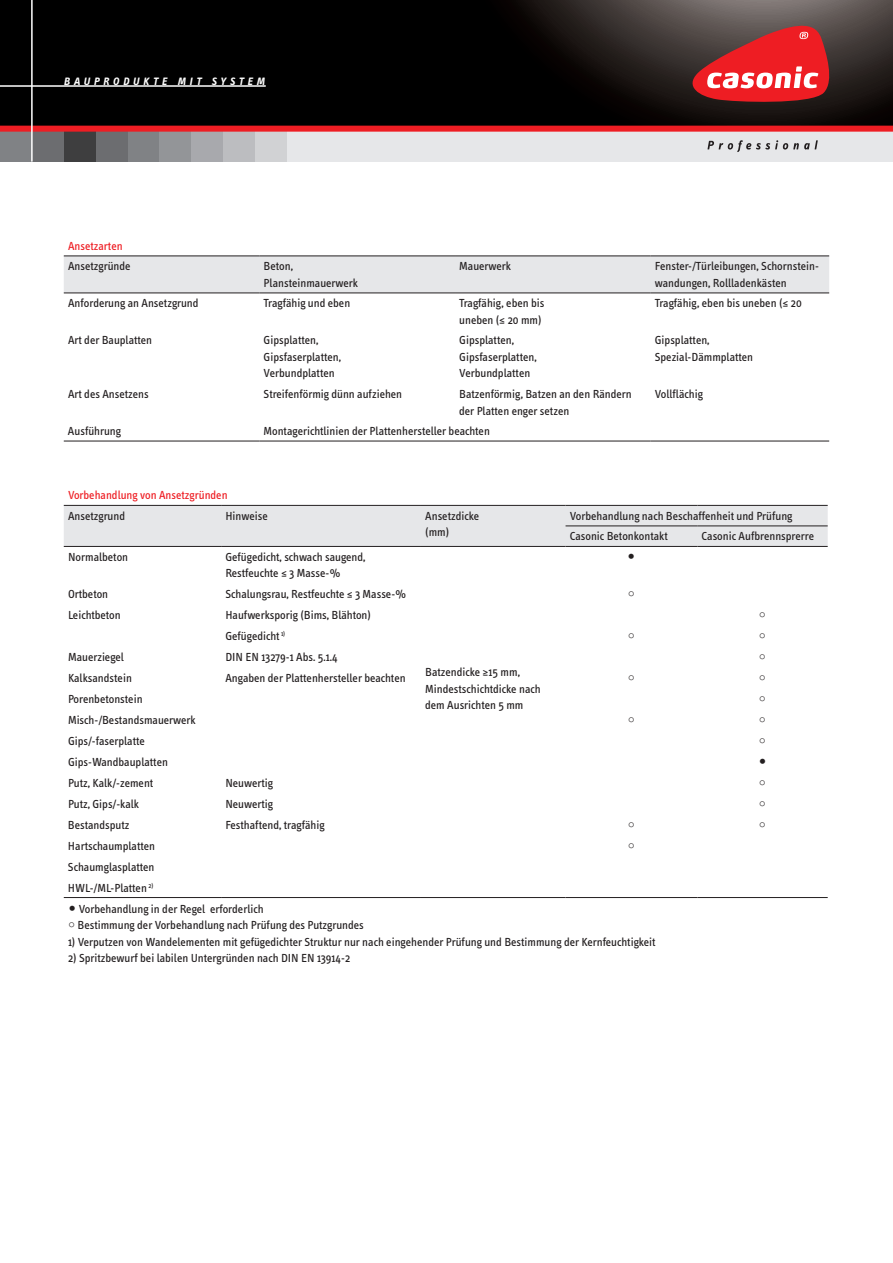
<style>
.page{position:relative;width:893px;height:1263px;background:#fff}
.page>*{position:absolute;margin:0;border:0;box-sizing:border-box;transform-origin:0 0}
.t1{font:12px/16.5px "Info Text";color:#231f20}
.t2{font:12px "Info Text";color:#ee1d23}
.t3{font:12px "Dingbats 2 Basic Forms OT";color:#231f20}
.t4{font:italic 700 11.1px "Info Text";letter-spacing:.36em;color:#fff}
</style>
<div class="page">
<div style="left:64px;top:257px;width:765px;height:36px;background:#e6e7e9"></div>
<hr style="left:64px;top:256px;width:195px;height:1px;background:#231f20">
<hr style="left:259px;top:256px;width:196px;height:1px;background:#231f20">
<hr style="left:455px;top:256px;width:196px;height:1px;background:#231f20">
<hr style="left:651px;top:256px;width:178px;height:1px;background:#231f20">
<hr style="left:64px;top:293px;width:195px;height:1px;background:#231f20">
<hr style="left:259px;top:293px;width:196px;height:1px;background:#231f20">
<hr style="left:455px;top:293px;width:196px;height:1px;background:#231f20">
<hr style="left:651px;top:293px;width:178px;height:1px;background:#231f20">
<hr style="left:64px;top:441px;width:195px;height:1px;background:#231f20">
<hr style="left:259px;top:441px;width:196px;height:1px;background:#231f20">
<hr style="left:455px;top:441px;width:196px;height:1px;background:#231f20">
<hr style="left:651px;top:441px;width:178px;height:1px;background:#231f20">
<div style="left:64px;top:506px;width:764px;height:40px;background:#e6e7e9"></div>
<hr style="left:566px;top:525px;width:131px;height:1px;background:#231f20">
<hr style="left:697px;top:525px;width:131px;height:1px;background:#231f20">
<hr style="left:421px;top:897px;width:145px;height:1px;background:#231f20">
<hr style="left:64px;top:897px;width:157px;height:1px;background:#231f20">
<hr style="left:221px;top:897px;width:200px;height:1px;background:#231f20">
<hr style="left:566px;top:897px;width:131px;height:1px;background:#231f20">
<hr style="left:697px;top:897px;width:131px;height:1px;background:#231f20">
<hr style="left:64px;top:505px;width:157px;height:1px;background:#231f20">
<hr style="left:221px;top:505px;width:200px;height:1px;background:#231f20">
<hr style="left:421px;top:505px;width:145px;height:1px;background:#231f20">
<hr style="left:64px;top:546px;width:157px;height:1px;background:#231f20">
<hr style="left:221px;top:546px;width:200px;height:1px;background:#231f20">
<hr style="left:421px;top:546px;width:145px;height:1px;background:#231f20">
<hr style="left:566px;top:505px;width:131px;height:1px;background:#231f20">
<hr style="left:697px;top:505px;width:131px;height:1px;background:#231f20">
<hr style="left:566px;top:546px;width:131px;height:1px;background:#231f20">
<hr style="left:697px;top:546px;width:131px;height:1px;background:#231f20">
<div style="left:0;top:0;width:893px;height:132px;background:#000"></div>
<svg style="left:355px;top:0;width:538px;height:126px"></svg>
<div style="left:0;top:130px;width:32px;height:32px;background:#808285"></div>
<div style="left:32px;top:130px;width:32px;height:32px;background:#6c6d70"></div>
<div style="left:64px;top:130px;width:32px;height:32px;background:#3e3e3f"></div>
<div style="left:96px;top:130px;width:32px;height:32px;background:#6c6d70"></div>
<div style="left:128px;top:130px;width:31px;height:32px;background:#808285"></div>
<div style="left:159px;top:130px;width:32px;height:32px;background:#939598"></div>
<div style="left:191px;top:130px;width:32px;height:32px;background:#a8a9ad"></div>
<div style="left:223px;top:130px;width:32px;height:32px;background:#bcbdc0"></div>
<div style="left:255px;top:130px;width:32px;height:32px;background:#d1d2d4"></div>
<div style="left:287px;top:130px;width:606px;height:32px;background:#e6e7e9"></div>
<svg style="left:684px;top:21px;width:151px;height:84px;background:#aa3d3f"></svg>
<svg style="left:707px;top:140px;width:111px;height:12px"></svg>
<hr style="left:0;top:85px;width:266px;height:2px;background:#fff">
<div style="left:0;top:126px;width:893px;height:6px;background:#ee1d23"></div>
<hr style="left:31px;top:0;width:2px;height:162px;background:#fff">
<p class="t4" style="left:64px;top:75px;width:202px">BAUPRODUKTE MIT SYSTEM</p>
<p class="t2" style="left:68px;top:239px;width:56px">Ansetzarten</p>
<p class="t1" style="left:68px;top:258px;width:64px">Ansetzgründe</p>
<p class="t1" style="left:264px;top:258px;width:96px">Beton,<br>Plansteinmauerwerk</p>
<p class="t1" style="left:459px;top:258px;width:53px">Mauerwerk</p>
<p class="t1" style="left:655px;top:258px;width:166px">Fenster-/Türleibungen, Schornstein&shy;wandungen, Rollladenkästen</p>
<p class="t1" style="left:68px;top:295px;width:132px">Anforderung an Ansetzgrund</p>
<p class="t1" style="left:264px;top:295px;width:88px">Tragfähig und eben</p>
<p class="t1" style="left:459px;top:295px;width:87px">Tragfähig, eben bis uneben (≤ 20 mm)</p>
<p class="t1" style="left:655px;top:295px;width:148px">Tragfähig, eben bis uneben (≤ 20</p>
<p class="t1" style="left:68px;top:332px;width:86px">Art der Bauplatten</p>
<p class="t1" style="left:264px;top:332px;width:79px">Gipsplatten,<br>Gipsfaserplatten,<br>Verbundplatten</p>
<p class="t1" style="left:459px;top:332px;width:79px">Gipsplatten,<br>Gipsfaserplatten,<br>Verbundplatten</p>
<p class="t1" style="left:655px;top:332px;width:100px">Gipsplatten,<br>Spezial-Dämmplatten</p>
<p class="t1" style="left:68px;top:386px;width:82px">Art des Ansetzens</p>
<p class="t1" style="left:264px;top:386px;width:140px">Streifenförmig dünn aufziehen</p>
<p class="t1" style="left:459px;top:386px;width:174px">Batzenförmig, Batzen an den Rändern der Platten enger setzen</p>
<p class="t1" style="left:655px;top:386px;width:50px">Vollflächig</p>
<p class="t1" style="left:68px;top:423px;width:55px">Ausführung</p>
<p class="t1" style="left:264px;top:423px;width:228px">Montagerichtlinien der Plattenhersteller beachten</p>
<p class="t2" style="left:68px;top:489px;width:161px">Vorbehandlung von Ansetzgründen</p>
<p class="t1" style="left:68px;top:508px;width:59px">Ansetzgrund</p>
<p class="t1" style="left:225px;top:508px;width:44px">Hinweise</p>
<p class="t1" style="left:425px;top:508px;width:55px">Ansetzdicke (mm)</p>
<p class="t1" style="left:570px;top:506px;width:224px;line-height:20.5px">Vorbehandlung nach Beschaffenheit und Prüfung<br>Casonic Betonkontakt</p>
<p class="t1" style="left:702px;top:528px;width:114px">Casonic Aufbrennsprerre</p>
<p class="t1" style="left:68px;top:549px;width:62px">Normalbeton</p>
<p class="t1" style="left:225px;top:549px;width:142px">Gefügedicht, schwach saugend,<br>Restfeuchte ≤ 3 Masse-%</p>
<p class="t3" style="left:627px;top:553px;width:10px">•</p>
<p class="t1" style="left:68px;top:586px;width:42px">Ortbeton</p>
<p class="t1" style="left:225px;top:586px;width:183px">Schalungsrau, Restfeuchte ≤ 3 Masse-%</p>
<p class="t1" style="left:68px;top:607px;width:54px">Leichtbeton</p>
<p class="t1" style="left:225px;top:607px;width:147px">Haufwerksporig (Bims, Blähton)</p>
<p class="t1" style="left:225px;top:628px;width:61px">Gefügedicht <sup>1)</sup></p>
<p class="t1" style="left:68px;top:649px;width:57px">Mauerziegel</p>
<p class="t1" style="left:225px;top:649px;width:114px">DIN EN 13279-1 Abs. 5.1.4</p>
<p class="t1" style="left:68px;top:670px;width:65px">Kalksandstein</p>
<p class="t1" style="left:225px;top:670px;width:182px">Angaben der Plattenhersteller beachten</p>
<p class="t1" style="left:68px;top:691px;width:76px">Porenbetonstein</p>
<p class="t1" style="left:68px;top:712px;width:129px">Misch-/Bestandsmauerwerk</p>
<p class="t1" style="left:68px;top:733px;width:78px">Gips/-faserplatte</p>
<p class="t1" style="left:68px;top:754px;width:101px">Gips-Wandbauplatten</p>
<p class="t3" style="left:758px;top:758px;width:10px">•</p>
<p class="t1" style="left:68px;top:775px;width:87px">Putz, Kalk/-zement</p>
<p class="t1" style="left:225px;top:775px;width:49px">Neuwertig</p>
<p class="t1" style="left:68px;top:796px;width:73px">Putz, Gips/-kalk</p>
<p class="t1" style="left:225px;top:796px;width:49px">Neuwertig</p>
<p class="t1" style="left:68px;top:817px;width:63px">Bestandsputz</p>
<p class="t1" style="left:225px;top:817px;width:101px">Festhaftend, tragfähig</p>
<p class="t1" style="left:68px;top:838px;width:89px">Hartschaumplatten</p>
<p class="t1" style="left:68px;top:857px;width:88px;line-height:20.5px">Schaumglasplatten<br>HWL-/ML-Platten <sup>2)</sup></p>
<p class="t1" style="left:68px;top:900px;width:197px">• Vorbehandlung in der Regel erforderlich</p>
<p class="t1" style="left:68px;top:917px;width:297px">□ Bestimmung der Vorbehandlung nach Prüfung des Putzgrundes</p>
<p class="t1" style="left:68px;top:933px;width:589px">1) Verputzen von Wandelementen mit gefügedichter Struktur nur nach eingehender Prüfung und Bestimmung der Kernfeuchtigkeit</p>
<p class="t1" style="left:68px;top:950px;width:284px">2) Spritzbewurf bei labilen Untergründen nach DIN EN 13914-2</p>
<p class="t1" style="left:425px;top:664px;width:117px">Batzendicke ≥15 mm,<br>Mindestschichtdicke nach dem Ausrichten 5 mm</p>
</div>
